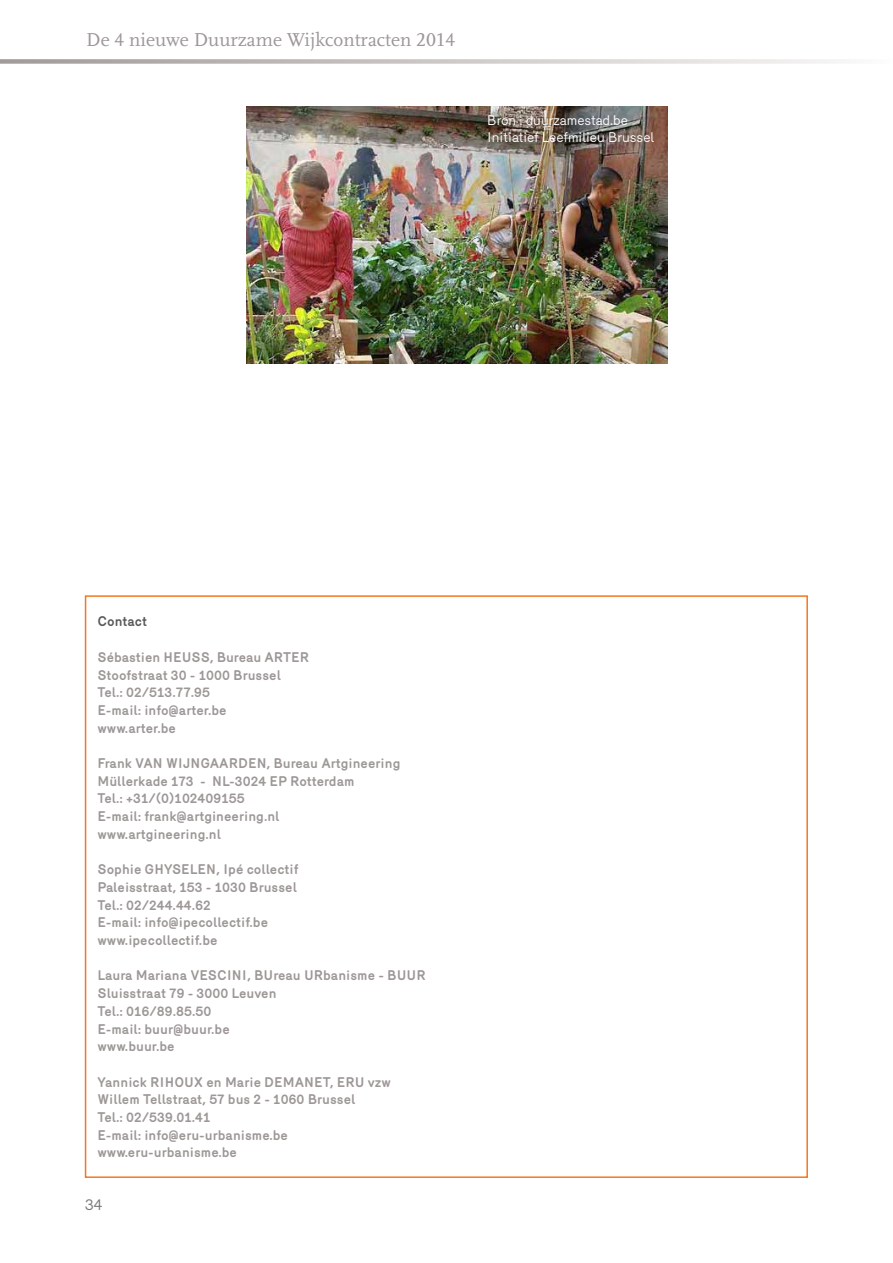
<style>
.page{position:relative;width:893px;height:1263px;background:#fff}
.page>*{position:absolute;margin:0;border:0;box-sizing:border-box;transform-origin:0 0}
.t1{font:19.5px "Scala LF";color:#9d9796}
.t2{font:15px "Mercury";color:#77787b}
.t3{font:700 13.5px/17.7px "Mercury";color:#9d9796}
.t4{font:13.5px/16.2px "Mercury";color:#fff}
.t5{font:700 13.5px "Mercury";letter-spacing:-.005em;color:#58595b}
</style>
<div class="page">
<svg style="left:0;top:59px;width:835px;height:5px;background:#cfcbca"></svg>
<img style="left:246px;top:106px;width:422px;height:258px">
<h1 class="t1" style="left:86px;top:29px;width:370px">De 4 nieuwe Duurzame Wijkcontracten 2014</h1>
<p class="t4" style="left:487px;top:112px;width:168px">Bron : duurzamestad.be<br>Initiatief Leefmilieu Brussel</p>
<p class="t5" style="left:97px;top:614px;width:51px">Contact</p>
<p class="t3" style="left:97px;top:648px;width:213px">Sébastien HEUSS, Bureau ARTER<br>Stoofstraat 30 - 1000 Brussel<br>Tel.: 02/513.77.95<br>E-mail: info@arter.be<br>www.arter.be</p>
<p class="t3" style="left:97px;top:754px;width:304px">Frank VAN WIJNGAARDEN, Bureau Artgineering<br>Müllerkade 173 - NL-3024 EP Rotterdam<br>Tel.: +31/(0)102409155<br>E-mail: frank@artgineering.nl www.artgineering.nl</p>
<p class="t3" style="left:97px;top:860px;width:203px">Sophie GHYSELEN, Ipé collectif<br>Paleisstraat, 153 - 1030 Brussel<br>Tel.: 02/244.44.62<br>E-mail: info@ipecollectif.be www.ipecollectif.be</p>
<p class="t3" style="left:97px;top:967px;width:330px">Laura Mariana VESCINI, BUreau URbanisme - BUUR<br>Sluisstraat 79 - 3000 Leuven<br>Tel.: 016/89.85.50<br>E-mail: buur@buur.be<br>www.buur.be</p>
<p class="t3" style="left:97px;top:1073px;width:295px">Yannick RIHOUX en Marie DEMANET, ERU vzw<br>Willem Tellstraat, 57 bus 2 - 1060 Brussel<br>Tel.: 02/539.01.41<br>E-mail: info@eru-urbanisme.be www.eru-urbanisme.be</p>
<p class="t2" style="left:85px;top:1196px;width:19px">34</p>
</div>
